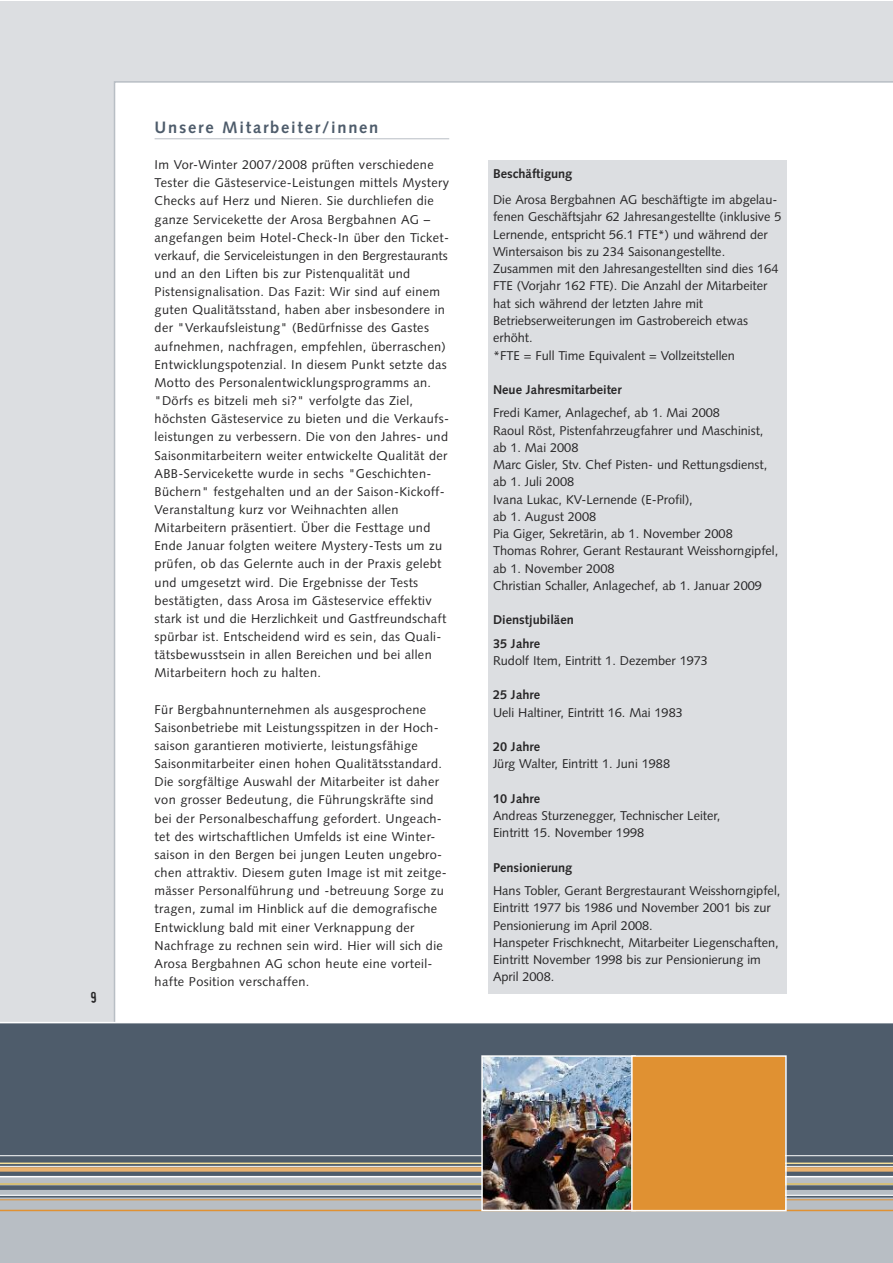
<style>
.page{position:relative;width:893px;height:1263px;background:#fff}
.page>*{position:absolute;margin:0;border:0;box-sizing:border-box;transform-origin:0 0}
.t1{font:700 16.5px "Syntax";letter-spacing:.105em;color:#4e5c6b}
.t2{font:15px "Capone";color:#272627}
.t3{font:12.75px/18.1px "Syntax";letter-spacing:.025em;color:#272627}
.t4{font:12.75px/17.2px "Syntax";color:#272627}
.t5{font:700 12.75px/23.2px "Syntax";color:#272627}
</style>
<div class="page">
<div style="left:0;top:1px;width:892px;height:1109px;background:#dcdee1"></div>
<div style="left:114px;top:81px;width:778px;height:941px;background:#fff"></div>
<div style="left:0;top:1070px;width:892px;height:192px;background:#b8bec4"></div>
<div style="left:0;top:1022px;width:892px;height:155px;background:#4e5c6b"></div>
<div style="left:0;top:1167px;width:892px;height:5px;background:#eab26f"></div>
<hr style="left:0;top:1162px;width:892px;height:2px;background:#f7e099">
<hr style="left:0;top:1196px;width:892px;height:1px;background:#4e5c6b">
<hr style="left:0;top:1183px;width:892px;height:1px;background:#efc133">
<div style="left:0;top:1185px;width:892px;height:5px;background:#4e5c6b"></div>
<hr style="left:0;top:1155px;width:892px;height:1px;background:#fff">
<hr style="left:0;top:1166px;width:892px;height:1px;background:#fff">
<hr style="left:0;top:1210px;width:892px;height:1px;background:#e09132">
<hr style="left:0;top:1195px;width:892px;height:1px;background:#fff">
<hr style="left:0;top:1199px;width:892px;height:1px;background:#e09132">
<img style="left:484px;top:1058px;width:147px;height:150px">
<div style="left:481px;top:1055px;width:155px;height:156px;border:2px solid #fff"></div>
<div style="left:633px;top:1057px;width:152px;height:153px;background:#e09132"></div>
<div style="left:631px;top:1055px;width:156px;height:156px;border:2px solid #fff"></div>
<hr style="left:155px;top:138px;width:294px;height:1px;background:#b8bec4">
<div style="left:488px;top:161px;width:299px;height:832px;background:#dcdee1"></div>
<p class="t2" style="left:90px;top:990px;width:9px">9</p>
<p class="t1" style="left:155px;top:118px;width:225px">Unsere Mitarbeiter/innen</p>
<p class="t3" style="left:155px;top:156px;width:296px">Im Vor-Winter 2007/2008 prüften verschiedene Tester die Gästeservice-Leistungen mittels Mystery Checks auf Herz und Nieren. Sie durchliefen die ganze Servicekette der Arosa Bergbahnen AG – angefangen beim Hotel-Check-In über den Ticket&shy;verkauf, die Serviceleistungen in den Bergrestaurants und an den Liften bis zur Pistenqualität und Pistensignalisation. Das Fazit: Wir sind auf einem guten Qualitätsstand, haben aber insbesondere in der "Verkaufsleistung" (Bedürfnisse des Gastes aufnehmen, nachfragen, empfehlen, überraschen)<br>Entwicklungspotenzial. In diesem Punkt setzte das Motto des Personalentwicklungsprogramms an. "Dörfs es bitzeli meh si?" verfolgte das Ziel, höchsten Gästeservice zu bieten und die Verkaufs&shy;leistungen zu verbessern. Die von den Jahres- und Saisonmitarbeitern weiter entwickelte Qualität der ABB-Servicekette wurde in sechs "Geschichten-Büchern" festgehalten und an der Saison-Kickoff-Veranstaltung kurz vor Weihnachten allen Mitarbeitern präsentiert. Über die Festtage und Ende Januar folgten weitere Mystery-Tests um zu prüfen, ob das Gelernte auch in der Praxis gelebt und umgesetzt wird. Die Ergebnisse der Tests bestätigten, dass Arosa im Gästeservice effektiv stark ist und die Herzlichkeit und Gastfreundschaft spürbar ist. Entscheidend wird es sein, das Quali&shy;tätsbewusstsein in allen Bereichen und bei allen Mitarbeitern hoch zu halten.</p>
<p class="t3" style="left:155px;top:700px;width:294px">Für Bergbahnunternehmen als ausgesprochene Saisonbetriebe mit Leistungsspitzen in der Hoch&shy;saison garantieren motivierte, leistungsfähige Saisonmitarbeiter einen hohen Qualitätsstandard.<br>Die sorgfältige Auswahl der Mitarbeiter ist daher von grosser Bedeutung, die Führungskräfte sind bei der Personalbeschaffung gefordert. Ungeach&shy;tet des wirtschaftlichen Umfelds ist eine Winter&shy;saison in den Bergen bei jungen Leuten ungebro&shy;chen attraktiv. Diesem guten Image ist mit zeitge&shy;mässer Personalführung und -betreuung Sorge zu tragen, zumal im Hinblick auf die demografische Entwicklung bald mit einer Verknappung der Nachfrage zu rechnen sein wird. Hier will sich die Arosa Bergbahnen AG schon heute eine vorteil&shy;hafte Position verschaffen.</p>
<p class="t5" style="left:493px;top:162px;width:81px">Beschäftigung</p>
<p class="t4" style="left:493px;top:191px;width:290px">Die Arosa Bergbahnen AG beschäftigte im abgelau&shy;fenen Geschäftsjahr 62 Jahresangestellte (inklusive 5<br>Lernende, entspricht 56.1 FTE*) und während der Wintersaison bis zu 234 Saisonangestellte.<br>Zusammen mit den Jahresangestellten sind dies 164<br>FTE (Vorjahr 162 FTE). Die Anzahl der Mitarbeiter hat sich während der letzten Jahre mit Betriebserweiterungen im Gastrobereich etwas erhöht.<br>*FTE = Full Time Equivalent = Vollzeitstellen</p>
<p class="t5" style="left:493px;top:378px;width:130px">Neue Jahresmitarbeiter</p>
<p class="t4" style="left:493px;top:404px;width:287px">Fredi Kamer, Anlagechef, ab 1. Mai 2008<br>Raoul Röst, Pistenfahrzeugfahrer und Maschinist, ab 1. Mai 2008<br>Marc Gisler, Stv. Chef Pisten- und Rettungsdienst, ab 1. Juli 2008<br>Ivana Lukac, KV-Lernende (E-Profil),<br>ab 1. August 2008<br>Pia Giger, Sekretärin, ab 1. November 2008<br>Thomas Rohrer, Gerant Restaurant Weisshorngipfel, ab 1. November 2008<br>Christian Schaller, Anlagechef, ab 1. Januar 2009</p>
<p class="t5" style="left:493px;top:608px;width:82px">Dienstjubiläen<br>35 Jahre</p>
<p class="t4" style="left:493px;top:652px;width:216px">Rudolf Item, Eintritt 1. Dezember 1973</p>
<p class="t5" style="left:493px;top:683px;width:49px">25 Jahre</p>
<p class="t4" style="left:493px;top:703px;width:191px">Ueli Haltiner, Eintritt 16. Mai 1983</p>
<p class="t5" style="left:493px;top:735px;width:49px">20 Jahre</p>
<p class="t4" style="left:493px;top:755px;width:179px">Jürg Walter, Eintritt 1. Juni 1988</p>
<p class="t5" style="left:493px;top:787px;width:49px">10 Jahre</p>
<p class="t4" style="left:493px;top:807px;width:229px">Andreas Sturzenegger, Technischer Leiter,<br>Eintritt 15. November 1998</p>
<p class="t5" style="left:493px;top:856px;width:81px">Pensionierung</p>
<p class="t4" style="left:493px;top:882px;width:289px">Hans Tobler, Gerant Bergrestaurant Weisshorngipfel, Eintritt 1977 bis 1986 und November 2001 bis zur Pensionierung im April 2008.<br>Hanspeter Frischknecht, Mitarbeiter Liegenschaften, Eintritt November 1998 bis zur Pensionierung im April 2008.</p>
</div>
